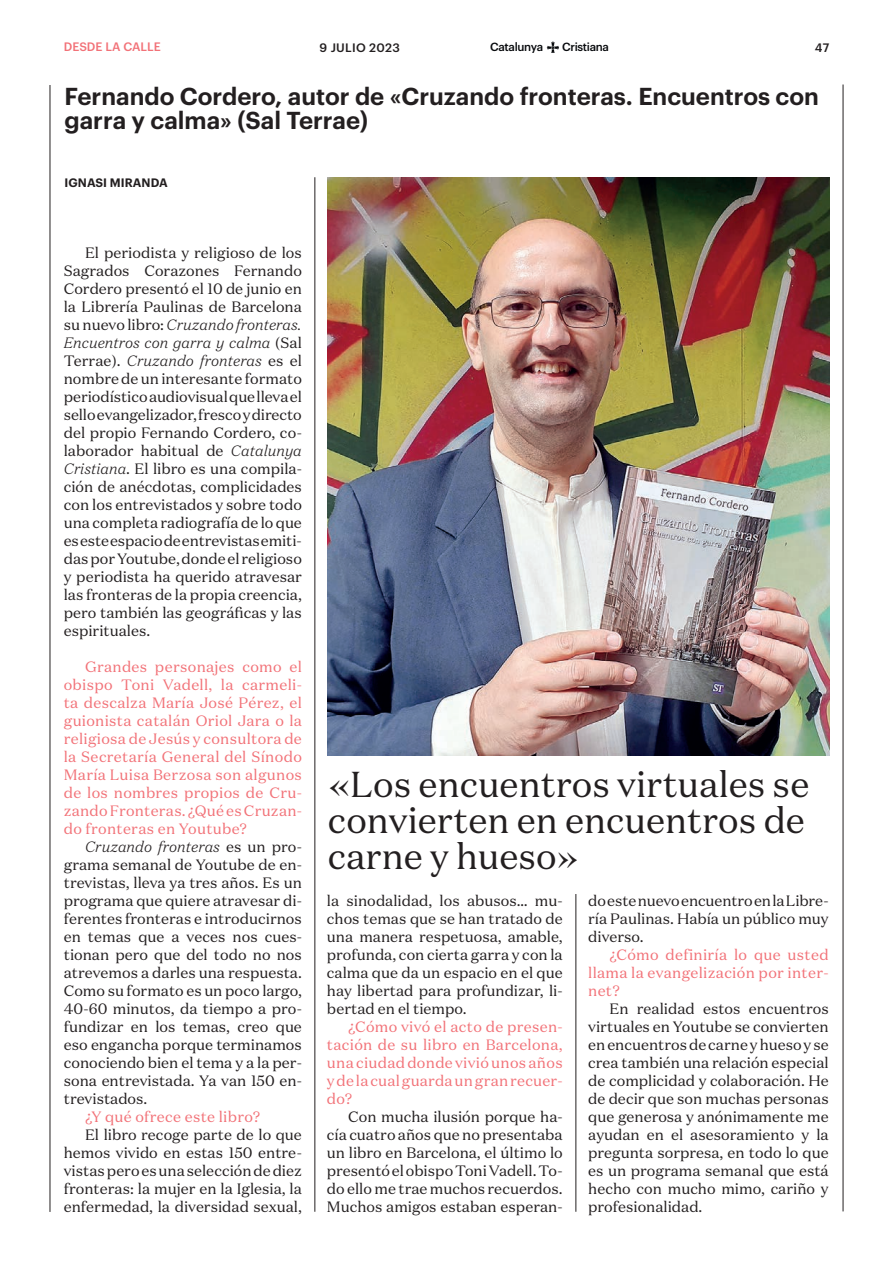
<style>
.page{position:relative;width:893px;height:1263px;background:#fff}
.page>*{position:absolute;margin:0;border:0;box-sizing:border-box;transform-origin:0 0}
.t1{font:36px/36px "Domaine Text";color:#231f20}
.t2{font:600 24px/24px "Graphik";color:#231f20}
.t3{font:15px/18px "Domaine Text";color:#231f20;text-align:justify}
.t4{font:15px/18px "Domaine Text";letter-spacing:.02em;color:#f27278;text-align:justify}
.t5{font:600 12px "Graphik";letter-spacing:.005em;color:#231f20}
.t6{font:500 12px "Graphik";color:#f27278}
.t7{font:500 12px "Graphik";letter-spacing:.025em;color:#231f20}
.t8{font:500 11.55px "Graphik";letter-spacing:-.03em;color:#07090c}
.s1{font-weight:300;font-style:italic}
</style>
<div class="page">
<svg style="left:547px;top:42px;width:12px;height:11px"></svg>
<hr style="left:843px;top:85px;width:1px;height:1126px;background:#231f20">
<hr style="left:50px;top:85px;width:1px;height:1127px;background:#231f20">
<hr style="left:315px;top:177px;width:1px;height:1035px;background:#231f20">
<hr style="left:576px;top:894px;width:1px;height:318px;background:#231f20">
<img style="left:328px;top:177px;width:502px;height:579px">
<p class="t6" style="left:64px;top:38px;width:98px">DESDE LA CALLE</p>
<p class="t7" style="left:320px;top:38px;width:82px">9 JULIO 2023</p>
<p class="t8" style="left:490px;top:38px;width:54px">Catalunya</p>
<p class="t8" style="left:562px;top:38px;width:48px">Cristiana</p>
<p class="t7" style="left:815px;top:38px;width:16px">47</p>
<h2 class="t2" style="left:64px;top:82px;width:756px">Fernando Cordero, autor de «Cruzando fronteras. Encuentros con garra y calma» (Sal Terrae)</h2>
<p class="t5" style="left:65px;top:174px;width:105px">IGNASI MIRANDA</p>
<p class="t3" style="left:64px;top:244px;width:240px;text-indent:21px">El periodista y religioso de los Sagrados Corazones Fernando Cordero presentó el 10 de junio en la Librería Paulinas de Barcelona su nuevo libro: <span class="s1">Cruzando fronteras.<br>Encuentros con garra y calma</span> (Sal Terrae). <span class="s1">Cruzando fronteras</span> es el nombre de un interesante formato periodístico audiovisual que lleva el sello evangelizador, fresco y directo del propio Fernando Cordero, co&shy;laborador habitual de <span class="s1">Catalunya Cristiana</span>. El libro es una compila&shy;ción de anécdotas, complicidades con los entrevistados y sobre todo una completa radiografía de lo que es este espacio de entrevistas emiti&shy;das por Youtube, donde el religioso y periodista ha querido atravesar las fronteras de la propia creencia, pero también las geográficas y las espirituales.</p>
<p class="t4" style="left:64px;top:658px;width:240px;text-indent:21px">Grandes personajes como el obispo Toni Vadell, la carmeli&shy;ta descalza María José Pérez, el guionista catalán Oriol Jara o la religiosa de Jesús y consultora de la Secretaría General del Sínodo María Luisa Berzosa son algunos de los nombres propios de Cru&shy;zando Fronteras. ¿Qué es Cruzan&shy;do fronteras en Youtube?</p>
<p class="t3" style="left:64px;top:838px;width:240px;text-indent:21px"><span class="s1">Cruzando fronteras</span> es un pro&shy;grama semanal de Youtube de en&shy;trevistas, lleva ya tres años. Es un programa que quiere atravesar di&shy;ferentes fronteras e introducirnos en temas que a veces nos cues&shy;tionan pero que del todo no nos atrevemos a darles una respuesta.<br>Como su formato es un poco largo, 40-60 minutos, da tiempo a pro&shy;fundizar en los temas, creo que eso engancha porque terminamos conociendo bien el tema y a la per&shy;sona entrevistada. Ya van 150 en&shy;trevistados.</p>
<p class="t4" style="left:85px;top:1108px;width:177px">¿Y qué ofrece este libro?</p>
<p class="t3" style="left:64px;top:1126px;width:240px;text-indent:21px">El libro recoge parte de lo que hemos vivido en estas 150 entre&shy;vistas pero es una selección de diez fronteras: la mujer en la Iglesia, la enfermedad, la diversidad sexual,</p>
<h1 class="t1" style="left:328px;top:765px;width:483px">«Los encuentros virtuales se convierten en encuentros de carne y hueso»</h1>
<p class="t3" style="left:327px;top:891px;width:237px">la sinodalidad, los abusos… mu&shy;chos temas que se han tratado de una manera respetuosa, amable, profunda, con cierta garra y con la calma que da un espacio en el que hay libertad para profundizar, li&shy;bertad en el tiempo.</p>
<p class="t4" style="left:327px;top:1017px;width:237px;text-indent:21px">¿Cómo vivó el acto de presen&shy;tación de su libro en Barcelona, una ciudad donde vivió unos años y de la cual guarda un gran recuer&shy;do?</p>
<p class="t3" style="left:327px;top:1107px;width:237px;text-indent:21px">Con mucha ilusión porque ha&shy;cía cuatro años que no presentaba un libro en Barcelona, el último lo presentó el obispo Toni Vadell. To&shy;do ello me trae muchos recuerdos.<br>Muchos amigos estaban esperan-</p>
<p class="t3" style="left:588px;top:891px;width:242px">do este nuevo encuentro en la Libre&shy;ría Paulinas. Había un público muy diverso.</p>
<p class="t4" style="left:588px;top:945px;width:242px;text-indent:21px">¿Cómo definiría lo que usted llama la evangelización por inter&shy;net?</p>
<p class="t3" style="left:588px;top:999px;width:242px;text-indent:21px">En realidad estos encuentros virtuales en Youtube se convierten en encuentros de carne y hueso y se crea también una relación especial de complicidad y colaboración. He de decir que son muchas personas que generosa y anónimamente me ayudan en el asesoramiento y la pregunta sorpresa, en todo lo que es un programa semanal que está hecho con mucho mimo, cariño y profesionalidad.</p>
</div>
